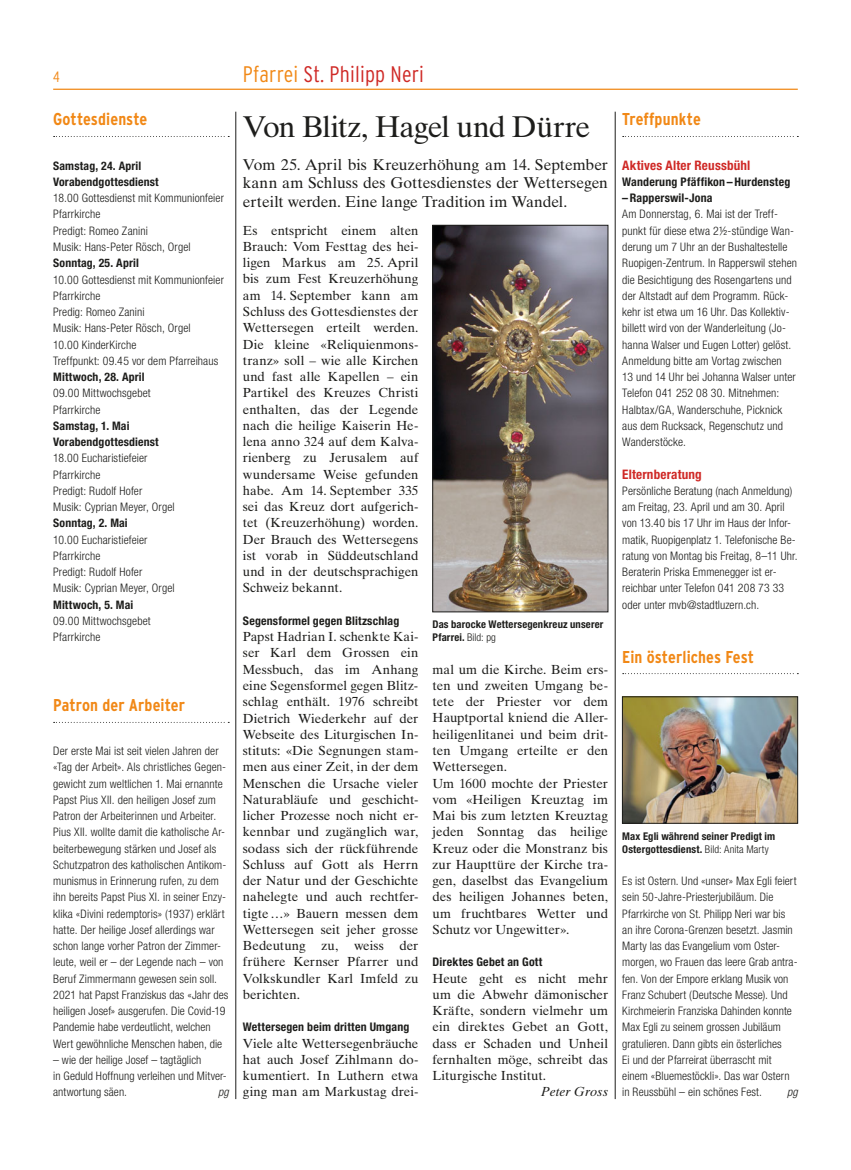
<style>
.page{position:relative;width:851px;height:1170px;background:#fff}
.page>*{position:absolute;margin:0;border:0;box-sizing:border-box;transform-origin:0 0}
.t1{font:30px "Times Ten LT Std";letter-spacing:-.025em;color:#1d1d1b}
.t2{font:300 condensed 22.5px "Interstate";letter-spacing:.01em;color:#cf2926}
.t3{font:700 condensed 17.12px "Interstate";letter-spacing:.005em;color:#f18816}
.t4{font:15.62px/18.8px "Times Ten LT Std";letter-spacing:-.005em;color:#1d1d1b;text-align:justify}
.t5{font:300 condensed 15px "Interstate";color:#f18816}
.t6{font:13.12px/16.2px "Times Ten LT Std";color:#1d1d1b;text-align:justify}
.t7{font:700 condensed 13.12px "Helvetica Neue LT Std";letter-spacing:.015em;color:#cf2926}
.t8{font:italic 13.12px "Times Ten LT Std";letter-spacing:.01em;color:#1d1d1b}
.t9{font:700 condensed 11.88px "Helvetica Neue LT Std";letter-spacing:.015em;color:#1d1d1b}
.t10{font:300 condensed 11.75px/16.2px "Helvetica Neue LT Std";letter-spacing:.01em;color:#1d1d1b}
.t11{font:700 condensed 11.75px/16.2px "Helvetica Neue LT Std";letter-spacing:.015em;color:#1d1d1b}
.t12{font:italic 300 condensed 11.75px "Helvetica Neue LT Std";color:#1d1d1b}
.t13{font:700 condensed 10.62px/12.8px "Helvetica Neue LT Std";letter-spacing:.015em;color:#1d1d1b}
.s1{color:#f18816}
.s2{font-weight:300}
</style>
<div class="page">
<hr style="left:53px;top:89px;width:744px;height:1px;background:#f18816">
<svg style="left:54px;top:136px;width:175px;height:1px"></svg>
<svg style="left:54px;top:722px;width:175px;height:1px"></svg>
<hr style="left:235px;top:112px;width:1px;height:986px;background:#1d1d1b">
<hr style="left:615px;top:112px;width:1px;height:986px;background:#1d1d1b">
<svg style="left:622px;top:136px;width:176px;height:1px"></svg>
<svg style="left:622px;top:673px;width:176px;height:1px"></svg>
<img style="left:434px;top:227px;width:172px;height:383px">
<div style="left:432px;top:225px;width:176px;height:387px;border:1px solid #1d1d1b"></div>
<img style="left:624px;top:698px;width:171px;height:123px">
<div style="left:622px;top:696px;width:175px;height:127px;border:1px solid #1d1d1b"></div>
<p class="t5" style="left:53px;top:71px;width:8px">4</p>
<h2 class="t2" style="left:243px;top:66px;width:183px"><span class="s1">Pfarrei</span> St. Philipp Neri</h2>
<h3 class="t3" style="left:53px;top:113px;width:96px">Gottesdienste</h3>
<p class="t11" style="left:53px;top:158px;width:107px">Samstag, 24. April<br>Vorabendgottesdienst</p>
<p class="t10" style="left:53px;top:191px;width:172px">18.00 Gottesdienst mit Kommunionfeier<br>Pfarrkirche<br>Predigt: Romeo Zanini<br>Musik: Hans-Peter Rösch, Orgel</p>
<p class="t11" style="left:53px;top:256px;width:87px">Sonntag, 25. April</p>
<p class="t10" style="left:53px;top:272px;width:172px">10.00 Gottesdienst mit Kommunionfeier<br>Pfarrkirche<br>Predig: Romeo Zanini<br>Musik: Hans-Peter Rösch, Orgel<br>10.00 KinderKirche<br>Treffpunkt: 09.45 vor dem Pfarreihaus</p>
<p class="t11" style="left:53px;top:370px;width:93px">Mittwoch, 28. April</p>
<p class="t10" style="left:53px;top:386px;width:99px">09.00 Mittwochsgebet<br>Pfarrkirche</p>
<p class="t11" style="left:53px;top:418px;width:107px">Samstag, 1. Mai<br>Vorabendgottesdienst</p>
<p class="t10" style="left:53px;top:451px;width:123px">18.00 Eucharistiefeier<br>Pfarrkirche<br>Predigt: Rudolf Hofer<br>Musik: Cyprian Meyer, Orgel</p>
<p class="t11" style="left:53px;top:516px;width:76px">Sonntag, 2. Mai</p>
<p class="t10" style="left:53px;top:532px;width:123px">10.00 Eucharistiefeier<br>Pfarrkirche<br>Predigt: Rudolf Hofer<br>Musik: Cyprian Meyer, Orgel</p>
<p class="t11" style="left:53px;top:597px;width:82px">Mittwoch, 5. Mai</p>
<p class="t10" style="left:53px;top:613px;width:99px">09.00 Mittwochsgebet<br>Pfarrkirche</p>
<h1 class="t1" style="left:243px;top:116px;width:349px">Von Blitz, Hagel und Dürre</h1>
<h3 class="t4" style="left:243px;top:156px;width:366px">Vom 25. April bis Kreuzerhöhung am 14. September kann am Schluss des Gottesdienstes der Wettersegen erteilt werden. Eine lange Tradition im Wandel.</h3>
<p class="t6" style="left:243px;top:223px;width:177px">Es entspricht einem alten Brauch: Vom Festtag des hei&shy;ligen Markus am 25. April bis zum Fest Kreuzerhöhung am 14. September kann am Schluss des Gottesdienstes der Wettersegen erteilt werden.<br>Die kleine «Reliquienmons&shy;tranz» soll – wie alle Kirchen und fast alle Kapellen – ein Partikel des Kreuzes Christi enthalten, das der Legende nach die heilige Kaiserin He&shy;lena anno 324 auf dem Kalva&shy;rienberg zu Jerusalem auf wundersame Weise gefunden habe. Am 14. September 335 sei das Kreuz dort aufgerich&shy;tet (Kreuzerhöhung) worden.<br>Der Brauch des Wettersegens ist vorab in Süddeutschland und in der deutschsprachigen Schweiz bekannt.</p>
<p class="t9" style="left:243px;top:616px;width:158px">Segensformel gegen Blitzschlag</p>
<p class="t6" style="left:243px;top:630px;width:177px">Papst Hadrian I. schenkte Kai&shy;ser Karl dem Grossen ein Messbuch, das im Anhang eine Segensformel gegen Blitz&shy;schlag enthält. 1976 schreibt Dietrich Wiederkehr auf der Webseite des Liturgischen In&shy;stituts: «Die Segnungen stam&shy;men aus einer Zeit, in der dem Menschen die Ursache vieler Naturabläufe und geschicht&shy;licher Prozesse noch nicht er&shy;kennbar und zugänglich war, sodass sich der rückführende Schluss auf Gott als Herrn der Natur und der Geschichte nahelegte und auch rechtfer&shy;tigte …» Bauern messen dem Wettersegen seit jeher grosse Bedeutung zu, weiss der frühere Kernser Pfarrer und Volkskundler Karl Imfeld zu berichten.</p>
<p class="t9" style="left:243px;top:1022px;width:168px">Wettersegen beim dritten Umgang</p>
<p class="t6" style="left:243px;top:1036px;width:177px">Viele alte Wettersegenbräuche hat auch Josef Zihlmann do&shy;kumentiert. In Luthern etwa ging man am Markustag drei-</p>
<p class="t13" style="left:432px;top:619px;width:172px">Das barocke Wettersegenkreuz unserer<br>Pfarrei. <span class="s2">Bild: pg</span></p>
<p class="t6" style="left:432px;top:662px;width:177px;text-align:left">mal um die Kirche. Beim ers&shy;ten und zweiten Umgang be&shy;tete der Priester vor dem<br>Hauptportal kniend die Aller&shy;heiligenlitanei und beim drit&shy;ten Umgang erteilte er den<br>Wettersegen.<br>Um 1600 mochte der Priester vom «Heiligen Kreuztag im<br>Mai bis zum letzten Kreuztag jeden Sonntag das heilige<br>Kreuz oder die Monstranz bis zur Haupttüre der Kirche tra&shy;gen, daselbst das Evangelium des heiligen Johannes beten, um fruchtbares Wetter und<br>Schutz vor Ungewitter».</p>
<p class="t9" style="left:432px;top:957px;width:111px">Direktes Gebet an Gott</p>
<p class="t6" style="left:432px;top:971px;width:177px">Heute geht es nicht mehr um die Abwehr dämonischer Kräfte, sondern vielmehr um ein direktes Gebet an Gott, dass er Schaden und Unheil fernhalten möge, schreibt das Liturgische Institut.</p>
<p class="t8" style="left:541px;top:1084px;width:69px">Peter Gross</p>
<h3 class="t3" style="left:53px;top:699px;width:133px">Patron der Arbeiter</h3>
<p class="t10" style="left:53px;top:743px;width:177px">Der erste Mai ist seit vielen Jahren der «Tag der Arbeit». Als christliches Gegen&shy;gewicht zum weltlichen 1. Mai ernannte Papst Pius XII. den heiligen Josef zum Patron der Arbeiterinnen und Arbeiter.<br>Pius XII. wollte damit die katholische Ar&shy;beiterbewegung stärken und Josef als Schutzpatron des katholischen Antikom&shy;munismus in Erinnerung rufen, zu dem ihn bereits Papst Pius XI. in seiner Enzy&shy;klika «Divini redemptoris» (1937) erklärt hatte. Der heilige Josef allerdings war schon lange vorher Patron der Zimmer&shy;leute, weil er – der Legende nach – von Beruf Zimmermann gewesen sein soll.<br>2021 hat Papst Franziskus das «Jahr des heiligen Josef» ausgerufen. Die Covid-19<br>Pandemie habe verdeutlicht, welchen Wert gewöhnliche Menschen haben, die</p>
<p class="t10" style="left:53px;top:1052px;width:175px">– wie der heilige Josef – tagtäglich<br>in Geduld Hoffnung verleihen und Mitver&shy;antwortung säen.</p>
<p class="t12" style="left:218px;top:1087px;width:12px">pg</p>
<h3 class="t3" style="left:622px;top:113px;width:80px">Treffpunkte</h3>
<p class="t7" style="left:622px;top:160px;width:130px">Aktives Alter Reussbühl</p>
<p class="t9" style="left:622px;top:177px;width:169px">Wanderung Pfäffikon – Hurdensteg</p>
<p class="t9" style="left:622px;top:194px;width:92px">– Rapperswil-Jona</p>
<p class="t10" style="left:622px;top:207px;width:176px">Am Donnerstag, 6. Mai ist der Treff&shy;punkt für diese etwa 2½-stündige Wan&shy;derung um 7 Uhr an der Bushaltestelle Ruopigen-Zentrum. In Rapperswil stehen die Besichtigung des Rosengartens und der Altstadt auf dem Programm. Rück&shy;kehr ist etwa um 16 Uhr. Das Kollektiv&shy;billett wird von der Wanderleitung (Jo&shy;hanna Walser und Eugen Lotter) gelöst.<br>Anmeldung bitte am Vortag zwischen<br>13 und 14 Uhr bei Johanna Walser unter Telefon 041 252 08 30. Mitnehmen:<br>Halbtax/GA, Wanderschuhe, Picknick aus dem Rucksack, Regenschutz und Wanderstöcke.</p>
<p class="t7" style="left:622px;top:469px;width:81px">Elternberatung</p>
<p class="t10" style="left:622px;top:483px;width:177px">Persönliche Beratung (nach Anmeldung) am Freitag, 23. April und am 30. April von 13.40 bis 17 Uhr im Haus der Infor&shy;matik, Ruopigenplatz 1. Telefonische Be&shy;ratung von Montag bis Freitag, 8–11 Uhr.<br>Beraterin Priska Emmenegger ist er&shy;reichbar unter Telefon 041 208 73 33 oder unter mvb@stadtluzern.ch.</p>
<h3 class="t3" style="left:622px;top:650px;width:133px">Ein österliches Fest</h3>
<p class="t13" style="left:622px;top:830px;width:154px">Max Egli während seiner Predigt im<br>Ostergottesdienst. <span class="s2">Bild: Anita Marty</span></p>
<p class="t10" style="left:622px;top:873px;width:177px">Es ist Ostern. Und «unser» Max Egli feiert sein 50-Jahre-Priesterjubiläum. Die Pfarrkirche von St. Philipp Neri war bis an ihre Corona-Grenzen besetzt. Jasmin Marty las das Evangelium vom Oster&shy;morgen, wo Frauen das leere Grab antra&shy;fen. Von der Empore erklang Musik von Franz Schubert (Deutsche Messe). Und Kirchmeierin Franziska Dahinden konnte Max Egli zu seinem grossen Jubiläum gratulieren. Dann gibts ein österliches<br>Ei und der Pfarreirat überrascht mit einem «Bluemestöckli». Das war Ostern in Reuss bühl – ein schönes Fest.</p>
<p class="t12" style="left:787px;top:1087px;width:12px">pg</p>
</div>
